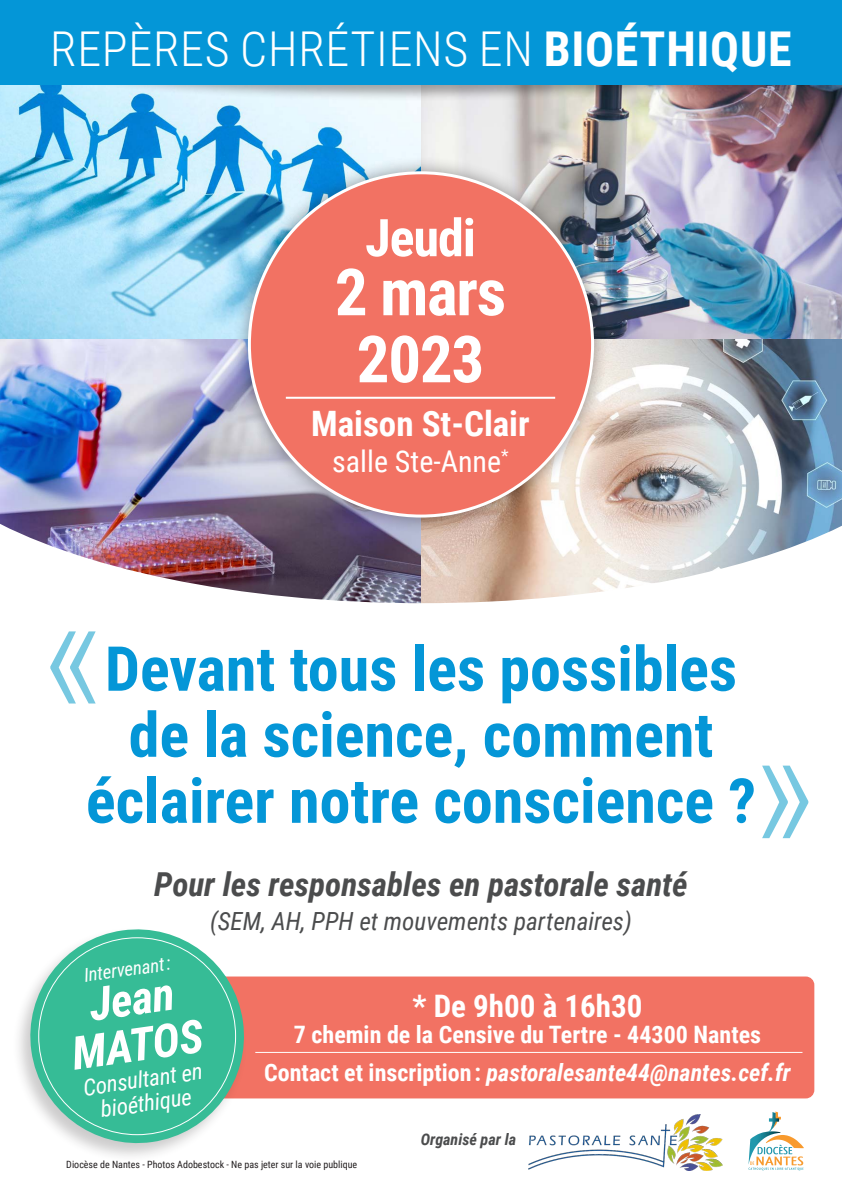
<style>
.page{position:relative;width:842px;height:1191px;background:#fff}
.page>*{position:absolute;margin:0;border:0;box-sizing:border-box;transform-origin:0 0}
.t1{font:700 65px/67px "Roboto Condensed";letter-spacing:-.02em;color:#fff;text-align:center}
.t2{font:700 62px "Roboto Condensed";color:#0496d7}
.t3{font:700 52px "Roboto Condensed";letter-spacing:-.02em;color:#fff}
.t4{font:300 48px "Roboto Condensed";letter-spacing:.015em;color:#fff}
.t5{font:italic 700 46px "Roboto Condensed";color:#fff}
.t6{font:700 35px "Roboto Condensed";color:#fff}
.t7{font:italic 700 33px "Roboto Condensed";color:#4b4c4d}
.t8{font:700 31px "Roboto Condensed";color:#fff}
.t9{font:30px "Roboto Condensed";color:#fff}
.t10{font:italic 25px "Roboto Condensed";color:#4b4c4d}
.t11{font:italic 700 24px "Roboto Condensed";color:#fff}
.t12{font:700 24px "Roboto Condensed";color:#fff}
.t13{font:italic 23px/24px "Roboto Condensed";color:#fff;text-align:center}
.t14{font:italic 19px "Roboto Condensed";color:#fff}
.t15{font:italic 700 16px "Roboto Condensed";color:#4b4c4d}
.t16{font:10px "Roboto Condensed";color:#231f20}
.s1{font-weight:700}
.s2{font-style:normal}
</style>
<div class="page">
<img style="left:0;top:102px;width:842px;height:237px">
<img style="left:0;top:339px;width:842px;height:175px">
<img style="left:529px;top:1114px;width:193px;height:56px">
<svg style="left:748px;top:1111px;width:56px;height:59px"></svg>
<img style="left:0;top:514px;width:842px;height:90px">
<div style="left:232px;top:156px;width:378px;height:377px;background:#231f20;opacity:.45"></div>
<div style="left:249px;top:173px;width:344px;height:343px;background:#f27263;border-radius:50%"></div>
<hr style="left:286px;top:397px;width:269px;height:2px;background:#fff">
<div style="left:210px;top:976px;width:604px;height:122px;background:#f27263;border-radius:9px"></div>
<hr style="left:255px;top:1052px;width:547px;height:1px;background:#fff">
<div style="left:12px;top:926px;width:236px;height:237px;background:#231f20;opacity:.23"></div>
<svg style="left:23px;top:926px;width:228px;height:224px;fill:#36bc96"></svg>
<svg style="left:50px;top:631px;width:46px;height:72px"></svg>
<svg style="left:762px;top:765px;width:46px;height:73px"></svg>
<div style="left:0;top:0;width:842px;height:102px;background:#231f20;opacity:.39"></div>
<div style="left:0;top:0;width:842px;height:84px;background:#0496d7"></div>
<p class="t4" style="left:50px;top:15px;width:743px">REPÈRES CHRÉTIENS EN <span class="s1">BIOÉTHIQUE</span></p>
<p class="t3" style="left:365px;top:201px;width:112px">Jeudi</p>
<p class="t1" style="left:335px;top:256px;width:173px">2 mars<br>2023</p>
<p class="t6" style="left:311px;top:399px;width:220px">Maison St-Clair</p>
<p class="t9" style="left:332px;top:440px;width:178px">salle Ste-Anne<sup>*</sup></p>
<p class="t2" style="left:105px;top:625px;width:634px">Devant tous les possibles</p>
<p class="t2" style="left:129px;top:691px;width:586px">de la science, comment</p>
<p class="t2" style="left:86px;top:757px;width:672px">éclairer notre conscience ?</p>
<p class="t7" style="left:154px;top:861px;width:535px">Pour les responsables en pastorale santé</p>
<p class="t10" style="left:210px;top:904px;width:423px">(SEM, AH, PPH et mouvements partenaires)</p>
<p class="t14" style="left:82px;top:962px;width:89px;rotate:-8deg">Intervenant :</p>
<p class="t5" style="left:85px;top:972px;width:87px;rotate:-8deg">Jean</p>
<p class="t5" style="left:68px;top:1021px;width:134px;rotate:-8deg">MATOS</p>
<p class="t13" style="left:81px;top:1074px;width:122px;rotate:-8deg">Consultant en bioéthique</p>
<p class="t8" style="left:412px;top:984px;width:231px">* De 9h00 à 16h30</p>
<p class="t12" style="left:294px;top:1018px;width:469px">7 chemin de la Censive du Tertre - 44300 Nantes</p>
<p class="t11" style="left:264px;top:1056px;width:528px"><span class="s2">Contact et inscription :</span> pastoralesante44@nantes.cef.fr</p>
<p class="t15" style="left:421px;top:1127px;width:97px">Organisé par la</p>
<p class="t16" style="left:66px;top:1157px;width:292px">Diocèse de Nantes - Photos Adobestock - Ne pas jeter sur la voie publique</p>
</div>
